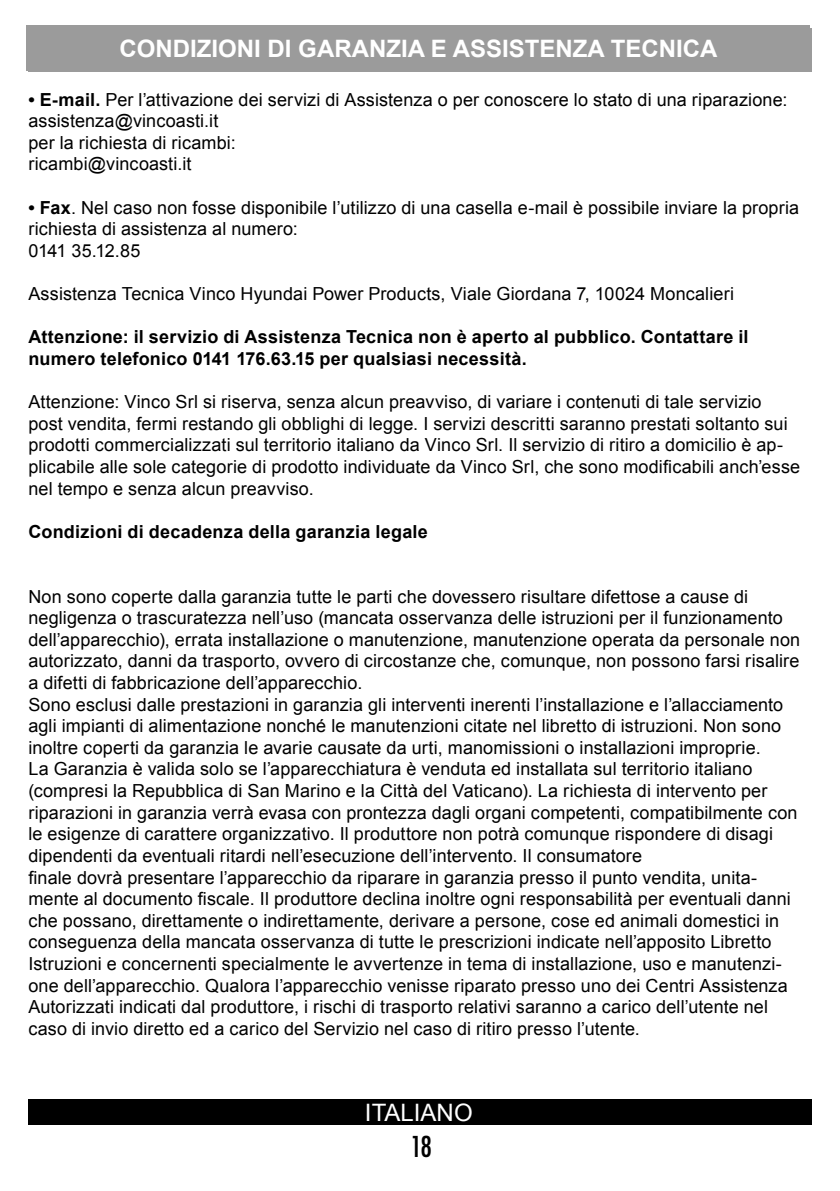
<style>
.page{position:relative;width:840px;height:1191px;background:#fff}
.page>*{position:absolute;margin:0;border:0;box-sizing:border-box;transform-origin:0 0}
.t1{font:500 condensed 28px "Futura";color:#000}
.t2{font:700 24px "Arial";color:#fff}
.t3{font:24px "Arial";color:#fff}
.t4{font:18px/21.6px "Arial";letter-spacing:.005em;color:#000}
.t5{font:700 18px/21.6px "Arial";letter-spacing:.015em;color:#000}
.s1{font-weight:700}
</style>
<div class="page">
<div style="left:26px;top:26px;width:783px;height:45px;background:#9b9b9b"></div>
<div style="left:28px;top:1099px;width:783px;height:25px;background:#000"></div>
<h2 class="t2" style="left:119px;top:33px;width:599px">CONDIZIONI DI GARANZIA E ASSISTENZA TECNICA</h2>
<p class="t4" style="left:28px;top:89px;width:760px"><span class="s1">• E-mail.</span> Per l’attivazione dei servizi di Assistenza o per conoscere lo stato di una riparazione: assistenza@vincoasti.it<br>per la richiesta di ricambi:<br>ricambi@vincoasti.it</p>
<p class="t4" style="left:28px;top:197px;width:772px"><span class="s1">• Fax</span>. Nel caso non fosse disponibile l’utilizzo di una casella e-mail è possibile inviare la propria richiesta di assistenza al numero:<br>0141 35.12.85</p>
<p class="t4" style="left:28px;top:283px;width:706px">Assistenza Tecnica Vinco Hyundai Power Products, Viale Giordana 7, 10024 Moncalieri</p>
<p class="t5" style="left:28px;top:327px;width:721px">Attenzione: il servizio di Assistenza Tecnica non è aperto al pubblico. Contattare il numero telefonico 0141 176.63.15 per qualsiasi necessità.</p>
<p class="t4" style="left:28px;top:391px;width:773px">Attenzione: Vinco Srl si riserva, senza alcun preavviso, di variare i contenuti di tale servizio post vendita, fermi restando gli obblighi di legge. I servizi descritti saranno prestati soltanto sui prodotti commercializzati sul territorio italiano da Vinco Srl. Il servizio di ritiro a domicilio è ap&shy;plicabile alle sole categorie di prodotto individuate da Vinco Srl, che sono modificabili anch’esse nel tempo e senza alcun preavviso.</p>
<p class="t5" style="left:28px;top:521px;width:401px">Condizioni di decadenza della garanzia legale</p>
<p class="t4" style="left:28px;top:585px;width:773px">Non sono coperte dalla garanzia tutte le parti che dovessero risultare difettose a cause di negligenza o trascuratezza nell’uso (mancata osservanza delle istruzioni per il funzionamento dell’apparecchio), errata installazione o manutenzione, manutenzione operata da personale non autorizzato, danni da trasporto, ovvero di circostanze che, comunque, non possono farsi risalire a difetti di fabbricazione dell’apparecchio.<br>Sono esclusi dalle prestazioni in garanzia gli interventi inerenti l’installazione e l’allacciamento agli impianti di alimentazione nonché le manutenzioni citate nel libretto di istruzioni. Non sono inoltre coperti da garanzia le avarie causate da urti, manomissioni o installazioni improprie.<br>La Garanzia è valida solo se l’apparecchiatura è venduta ed installata sul territorio italiano (compresi la Repubblica di San Marino e la Città del Vaticano). La richiesta di intervento per riparazioni in garanzia verrà evasa con prontezza dagli organi competenti, compatibilmente con le esigenze di carattere organizzativo. Il produttore non potrà comunque rispondere di disagi dipendenti da eventuali ritardi nell’esecuzione dell’intervento. Il consumatore<br>finale dovrà presentare l’apparecchio da riparare in garanzia presso il punto vendita, unita&shy;mente al documento fiscale. Il produttore declina inoltre ogni responsabilità per eventuali danni che possano, direttamente o indirettamente, derivare a persone, cose ed animali domestici in conseguenza della mancata osservanza di tutte le prescrizioni indicate nell’apposito Libretto Istruzioni e concernenti specialmente le avvertenze in tema di installazione, uso e manutenzi&shy;one dell’apparecchio. Qualora l’apparecchio venisse riparato presso uno dei Centri Assistenza Autorizzati indicati dal produttore, i rischi di trasporto relativi saranno a carico dell’utente nel caso di invio diretto ed a carico del Servizio nel caso di ritiro presso l’utente.</p>
<h2 class="t3" style="left:365px;top:1096px;width:109px">ITALIANO</h2>
<h1 class="t1" style="left:410px;top:1128px;width:23px">18</h1>
</div>
